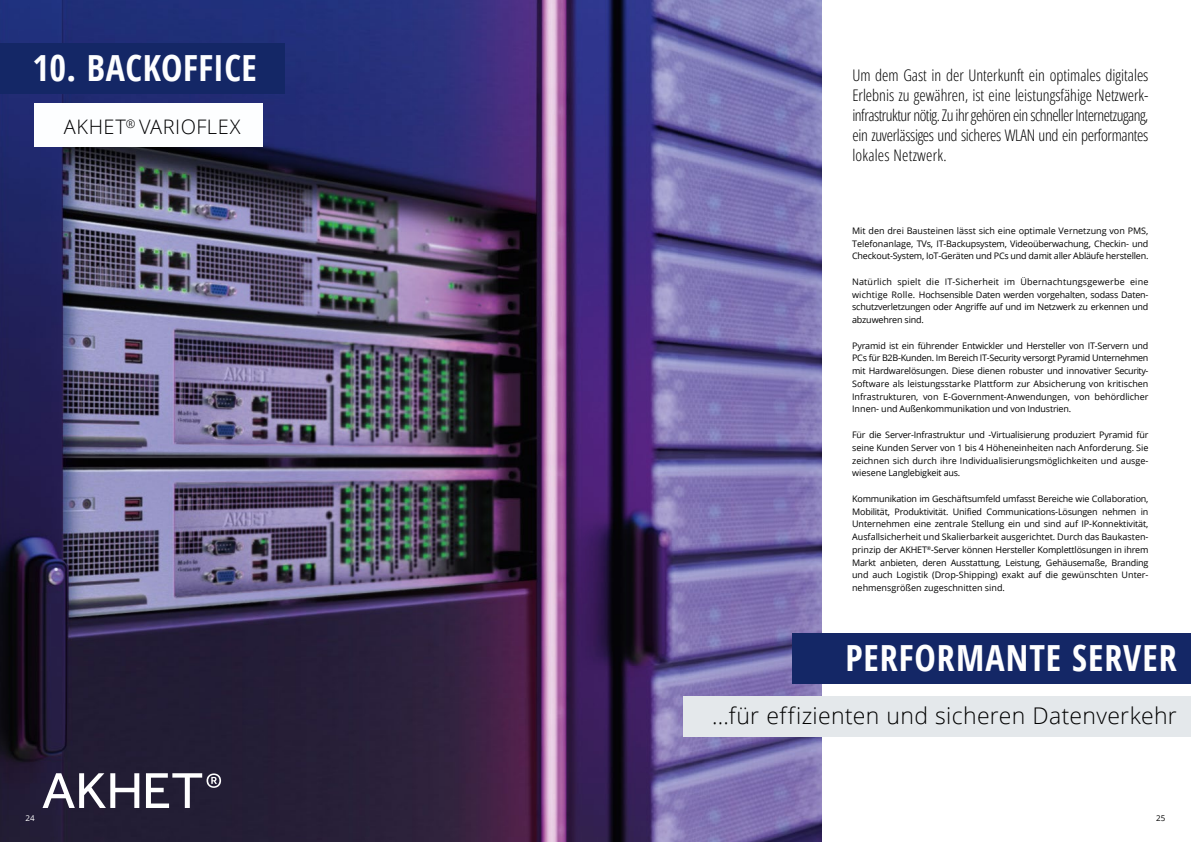
<style>
.page{position:relative;width:1191px;height:842px;background:#fff}
.page>*{position:absolute;margin:0;border:0;box-sizing:border-box;transform-origin:0 0}
.t1{font:700 condensed 36px "Open Sans";letter-spacing:.025em;color:#fff}
.t2{font:700 condensed 36px "Open Sans";letter-spacing:.01em;color:#fdfeff}
.t3{font:300 23px "Open Sans";letter-spacing:.015em;color:#000}
.t4{font:300 20px "Open Sans";letter-spacing:.025em;color:#000}
.t5{font:300 16px/20px "Open Sans Condensed";letter-spacing:-.02em;color:#000;text-align:justify}
.t6{font:9px/12.8px "Open Sans";letter-spacing:-.02em;color:#000;text-align:justify}
.t7{font:8px "Open Sans";color:#fff}
.t8{font:8px "Open Sans";color:#000}
</style>
<div class="page">
<img style="left:0;top:0;width:678px;height:842px">
<img style="left:678px;top:0;width:143px;height:842px">
<div style="left:793px;top:633px;width:398px;height:50px;background:#142766"></div>
<div style="left:683px;top:696px;width:508px;height:40px;background:#e4e8eb"></div>
<div style="left:0;top:43px;width:284px;height:51px;background:#142766"></div>
<div style="left:34px;top:104px;width:229px;height:43px;background:#fdfeff"></div>
<svg style="left:43px;top:773px;width:178px;height:35px"></svg>
<h1 class="t2" style="left:33px;top:43px;width:226px">10. BACKOFFICE</h1>
<h3 class="t4" style="left:64px;top:113px;width:178px">AKHET<sup>®</sup> VARIOFLEX</h3>
<p class="t5" style="left:852px;top:65px;width:298px">Um dem Gast in der Unterkunft ein optimales digitales Erlebnis zu gewähren, ist eine leistungsfähige Netzwerk&shy;infrastruktur nötig. Zu ihr gehören ein schneller Internetzugang, ein zuverlässiges und sicheres WLAN und ein performantes lokales Netzwerk.</p>
<p class="t6" style="left:852px;top:224px;width:298px">Mit den drei Bausteinen lässt sich eine optimale Vernetzung von PMS, Telefonanlage, TVs, IT-Backupsystem, Videoüberwachung, Checkin- und Checkout-System, IoT-Geräten und PCs und damit aller Abläufe herstellen.</p>
<p class="t6" style="left:852px;top:275px;width:298px">Natürlich spielt die IT-Sicherheit im Übernachtungsgewerbe eine wichtige Rolle. Hochsensible Daten werden vorgehalten, sodass Daten&shy;schutzverletzungen oder Angriffe auf und im Netzwerk zu erkennen und abzuwehren sind.</p>
<p class="t6" style="left:852px;top:339px;width:298px">Pyramid ist ein führender Entwickler und Hersteller von IT-Servern und PCs für B2B-Kunden. Im Bereich IT-Security versorgt Pyramid Unternehmen mit Hardwarelösungen. Diese dienen robuster und innovativer Security-Software als leistungsstarke Plattform zur Absicherung von kritischen Infrastrukturen, von E-Government-Anwendungen, von behördlicher Innen- und Außenkommunikation und von Industrien.</p>
<p class="t6" style="left:852px;top:428px;width:298px">Für die Server-Infrastruktur und -Virtualisierung produziert Pyramid für seine Kunden Server von 1 bis 4 Höheneinheiten nach Anforderung. Sie zeichnen sich durch ihre Individualisierungsmöglichkeiten und ausge&shy;wiesene Langlebigkeit aus.</p>
<p class="t6" style="left:852px;top:492px;width:298px">Kommunikation im Geschäftsumfeld umfasst Bereiche wie Collaboration, Mobilität, Produktivität. Unified Communications-Lösungen nehmen in Unternehmen eine zentrale Stellung ein und sind auf IP-Konnektivität, Ausfallsicherheit und Skalierbarkeit ausgerichtet. Durch das Baukasten&shy;prinzip der AKHET<sup>®</sup>-Server können Hersteller Komplettlösungen in ihrem Markt anbieten, deren Ausstattung, Leistung, Gehäusemaße, Branding und auch Logistik (Drop-Shipping) exakt auf die gewünschten Unter&shy;nehmensgrößen zugeschnitten sind.</p>
<h1 class="t1" style="left:845px;top:633px;width:333px">PERFORMANTE SERVER</h1>
<h2 class="t3" style="left:712px;top:700px;width:466px">...für effizienten und sicheren Datenverkehr</h2>
<p class="t7" style="left:26px;top:812px;width:11px">24</p>
<p class="t8" style="left:1156px;top:812px;width:11px">25</p>
</div>
